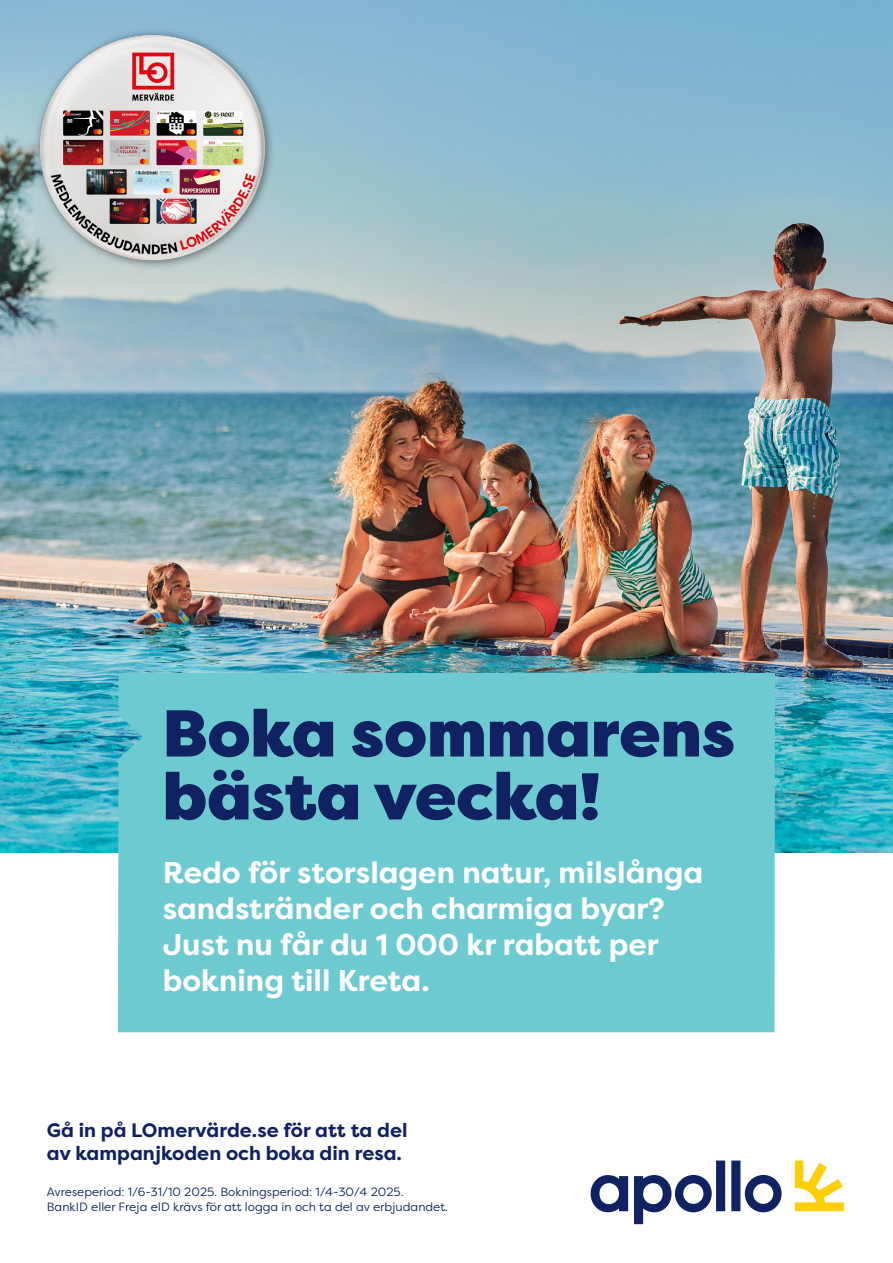
<style>
.page{position:relative;width:893px;height:1263px;background:#fff}
.page>*{position:absolute;margin:0;border:0;box-sizing:border-box;transform-origin:0 0}
.t1{font:900 66px "Filson Pro";color:#102261}
.t2{font:700 30px/36px "Filson Pro";color:#fff}
.t3{font:700 19.5px "Filson Pro";color:#102261}
.t4{font:12px "Filson Pro";color:#102261}
</style>
<div class="page">
<img style="left:0;top:0;width:893px;height:853px">
<div style="left:118px;top:673px;width:657px;height:359px;background:#6dcad0"></div>
<div style="left:716px;top:1160px;width:9px;height:51px;background:#102261"></div>
<div style="left:731px;top:1160px;width:9px;height:51px;background:#102261"></div>
<svg style="left:634px;top:1175px;width:78px;height:49px"></svg>
<svg style="left:745px;top:1175px;width:37px;height:37px"></svg>
<svg style="left:591px;top:1175px;width:37px;height:37px"></svg>
<svg style="left:795px;top:1160px;width:49px;height:51px"></svg>
<img style="left:28px;top:23px;width:255px;height:256px">
<p class="t1" style="left:163px;top:692px;width:574px">Boka sommarens</p>
<p class="t1" style="left:163px;top:755px;width:440px">bästa vecka!</p>
<p class="t2" style="left:163px;top:854px;width:542px">Redo för storslagen natur, milslånga sandstränder och charmiga byar?</p>
<p class="t2" style="left:163px;top:926px;width:498px">Just nu får du 1 000 kr rabatt per</p>
<p class="t2" style="left:163px;top:962px;width:269px">bokning till Kreta.</p>
<p class="t3" style="left:47px;top:1118px;width:362px">Gå in på LOmervärde.se för att ta del</p>
<p class="t3" style="left:47px;top:1141px;width:357px">av kampanjkoden och boka din resa.</p>
<p class="t4" style="left:47px;top:1184px;width:358px">Avreseperiod: 1/6-31/10 2025. Bokningsperiod: 1/4-30/4 2025.</p>
<p class="t4" style="left:47px;top:1199px;width:403px">BankID eller Freja eID krävs för att logga in och ta del av erbjudandet.</p>
</div>
